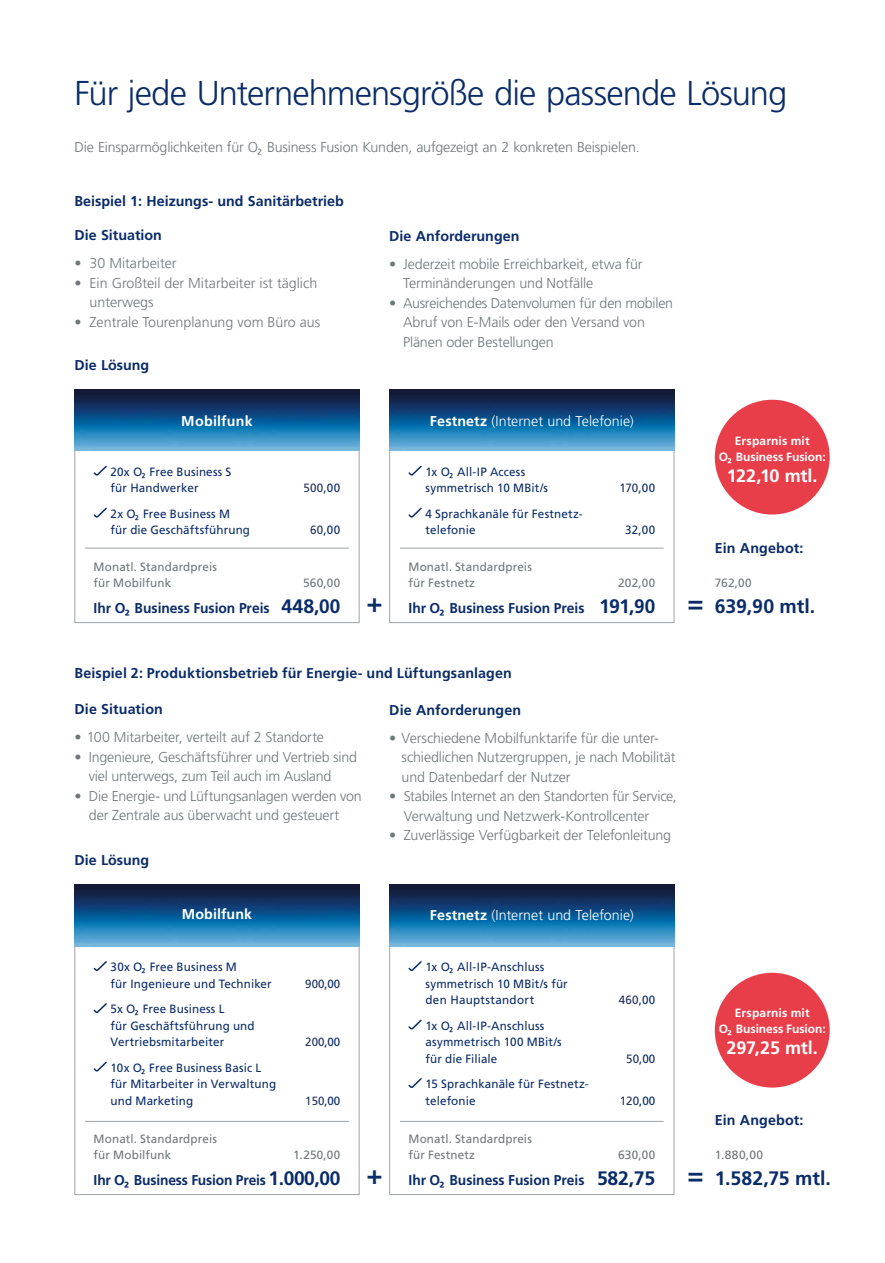
<style>
.page{position:relative;width:885px;height:1263px;background:#fff}
.page>*{position:absolute;margin:0;border:0;box-sizing:border-box;transform-origin:0 0}
.t1{font:300 34.5px "O2 Frutiger";letter-spacing:-.025em;color:#0a2c69}
.t2{font:700 27px "O2 Frutiger";color:#0a2c69}
.t3{font:700 19.5px "O2 Frutiger";letter-spacing:-.005em;color:#0a2c69}
.t4{font:700 18px "O2 Frutiger";letter-spacing:-.005em;color:#fff}
.t5{font:300 14.25px/19.5px "O2 Frutiger";letter-spacing:-.015em;color:#70777a}
.t6{font:300 14.25px/19.5px "Frutiger LT";letter-spacing:-.01em;color:#70777a}
.t7{font:700 14.25px "Frutiger LT";color:#0a2c69}
.t8{font:700 14.25px "O2 Frutiger";color:#0a2c69}
.t9{font:300 14.25px "O2 Frutiger";color:#fff}
.t10{font:700 14.25px "O2 Frutiger";letter-spacing:.01em;color:#fff}
.t11{font:12px/16.5px "O2 Frutiger";letter-spacing:.015em;color:#0a2c69}
.t12{font:12px/16.5px "O2 Frutiger";letter-spacing:.01em;color:#70777a}
.t13{font:700 12px/15.8px "O2 Frutiger";color:#fff;text-align:center}
.t14{font:12px "O2 Frutiger";letter-spacing:.01em;color:#213262}
.t15{font:11.85px "O2 Frutiger";color:#213262}
.s1{font-family:"O2 Frutiger"}
.s2{font-weight:700}
.s3{color:#0a2c69}
.s4{color:#213262}
.s5{font-size:19.5px}
</style>
<div class="page">
<div style="left:74px;top:884px;width:285px;height:311px;background:#fff;border:1px solid #9ca2a6"></div>
<svg style="left:93px;top:961px;width:14px;height:10px"></svg>
<svg style="left:93px;top:1003px;width:14px;height:10px"></svg>
<svg style="left:93px;top:1061px;width:14px;height:11px"></svg>
<img style="left:74px;top:884px;width:285px;height:62px">
<hr style="left:85px;top:1121px;width:264px;height:1px;background:#9ca2a6">
<div style="left:389px;top:884px;width:285px;height:311px;background:#fff;border:1px solid #9ca2a6"></div>
<svg style="left:408px;top:961px;width:14px;height:10px"></svg>
<svg style="left:408px;top:1019px;width:14px;height:11px"></svg>
<svg style="left:408px;top:1078px;width:14px;height:10px"></svg>
<img style="left:389px;top:884px;width:285px;height:62px">
<hr style="left:400px;top:1121px;width:263px;height:1px;background:#9ca2a6">
<div style="left:714px;top:400px;width:115px;height:114px;background:#e83e4a;border-radius:50%"></div>
<div style="left:714px;top:973px;width:115px;height:114px;background:#e83e4a;border-radius:50%"></div>
<div style="left:74px;top:389px;width:285px;height:234px;background:#fff;border:1px solid #9ca2a6"></div>
<svg style="left:93px;top:465px;width:14px;height:11px"></svg>
<svg style="left:93px;top:507px;width:14px;height:11px"></svg>
<img style="left:74px;top:389px;width:285px;height:62px">
<hr style="left:85px;top:548px;width:264px;height:1px;background:#9ca2a6">
<div style="left:389px;top:389px;width:285px;height:234px;background:#fff;border:1px solid #9ca2a6"></div>
<svg style="left:408px;top:465px;width:14px;height:11px"></svg>
<svg style="left:408px;top:507px;width:14px;height:11px"></svg>
<img style="left:389px;top:389px;width:285px;height:62px">
<hr style="left:400px;top:548px;width:263px;height:1px;background:#9ca2a6">
<h1 class="t1" style="left:74px;top:74px;width:714px">Für jede Unternehmensgröße die passende Lösung</h1>
<p class="t5" style="left:74px;top:137px;width:566px">Die Einsparmöglichkeiten für œ Business Fusion Kunden, aufgezeigt an 2 konkreten Beispielen.</p>
<p class="t7" style="left:74px;top:193px;width:271px">Beispiel 1: Heizungs- und Sanitärbetrieb</p>
<p class="t7" style="left:74px;top:227px;width:89px">Die Situation</p>
<p class="t6" style="left:74px;top:254px;width:104px"><span class="s1">•</span> 30 Mitarbeiter</p>
<p class="t6" style="left:89px;top:273px;width:229px;text-indent:-15px"><span class="s1">•</span> Ein Großteil der Mitarbeiter ist täglich unterwegs</p>
<p class="t6" style="left:74px;top:312px;width:247px"><span class="s1">•</span> Zentrale Tourenplanung vom Büro aus</p>
<p class="t7" style="left:74px;top:357px;width:76px">Die Lösung</p>
<p class="t7" style="left:389px;top:227px;width:131px">Die Anforderungen</p>
<p class="t5" style="left:403px;top:254px;width:241px;text-indent:-14px">• Jederzeit mobile Erreichbarkeit, etwa für<br>Terminänderungen und Notfälle</p>
<p class="t5" style="left:403px;top:293px;width:271px;text-indent:-14px">• Ausreichendes Datenvolumen für den mobilen<br>Abruf von E-Mails oder den Versand von<br>Plänen oder Bestellungen</p>
<p class="t10" style="left:181px;top:412px;width:73px">Mobilfunk</p>
<p class="t9" style="left:430px;top:413px;width:205px"><span class="s2">Festnetz</span> (Internet und Telefonie)</p>
<p class="t11" style="left:111px;top:463px;width:122px">20x œ Free Business S für Handwerker</p>
<p class="t14" style="left:303px;top:481px;width:39px">500<span class="s3">,00</span></p>
<p class="t11" style="left:425px;top:463px;width:124px">1x œ All-IP Access symmetrisch 10 MBit/s</p>
<p class="t14" style="left:619px;top:481px;width:37px">170<span class="s3">,00</span></p>
<p class="t13" style="left:718px;top:433px;width:108px">Ersparnis mit<br>œ Business Fusion:</p>
<h3 class="t4" style="left:726px;top:465px;width:92px">122,10 mtl.</h3>
<p class="t11" style="left:111px;top:505px;width:141px">2x œ Free Business M<br>für die Geschäftsführung</p>
<p class="t11" style="left:310px;top:522px;width:32px"><span class="s4">60</span>,00</p>
<p class="t11" style="left:425px;top:505px;width:159px">4 Sprachkanäle für Festnetz&shy;telefonie</p>
<p class="t11" style="left:625px;top:522px;width:31px">32,00</p>
<p class="t8" style="left:714px;top:539px;width:90px">Ein Angebot:</p>
<p class="t12" style="left:94px;top:558px;width:125px">Monatl. Standardpreis für Mobilfunk</p>
<p class="t12" style="left:303px;top:575px;width:39px">560,00</p>
<p class="t8" style="left:94px;top:599px;width:248px">Ihr œ Business Fusion Preis <span class="s5">448,00</span></p>
<h2 class="t2" style="left:366px;top:587px;width:18px">+</h2>
<p class="t12" style="left:408px;top:558px;width:125px">Monatl. Standardpreis für Festnetz</p>
<p class="t12" style="left:618px;top:575px;width:39px">202,00</p>
<p class="t8" style="left:408px;top:599px;width:248px">Ihr œ Business Fusion Preis <span class="s5">191,90</span></p>
<h2 class="t2" style="left:687px;top:587px;width:18px">=</h2>
<p class="t12" style="left:714px;top:574px;width:38px">762,00</p>
<h3 class="t3" style="left:714px;top:595px;width:102px">639,90 mtl.</h3>
<p class="t7" style="left:74px;top:665px;width:439px">Beispiel 2: Produktionsbetrieb für Energie- und Lüftungsanlagen</p>
<p class="t7" style="left:74px;top:701px;width:90px">Die Situation</p>
<p class="t5" style="left:74px;top:728px;width:251px">• 100 Mitarbeiter, verteilt auf 2 Standorte</p>
<p class="t5" style="left:89px;top:747px;width:270px;text-indent:-14px">• Ingenieure, Geschäftsführer und Vertrieb sind viel unterwegs, zum Teil auch im Ausland</p>
<p class="t5" style="left:74px;top:786px;width:289px;text-align:center">• Die Energie- und Lüftungsanlagen werden von der Zentrale aus überwacht und gesteuert</p>
<p class="t7" style="left:74px;top:852px;width:76px">Die Lösung</p>
<p class="t10" style="left:182px;top:906px;width:72px">Mobilfunk</p>
<p class="t7" style="left:389px;top:701px;width:133px">Die Anforderungen</p>
<p class="t6" style="left:401px;top:728px;width:275px;text-indent:-12px"><span class="s1">•</span> Verschiedene Mobilfunktarife für die unter&shy;schiedlichen Nutzergruppen, je nach Mobilität und Datenbedarf der Nutzer</p>
<p class="t6" style="left:403px;top:787px;width:274px;text-indent:-14px"><span class="s1">•</span> Stabiles Internet an den Standorten für Service,<br>Verwaltung und Netzwerk-Kontrollcenter</p>
<p class="t6" style="left:389px;top:826px;width:283px"><span class="s1">•</span> Zuverlässige Verfügbarkeit der Telefonleitung</p>
<p class="t9" style="left:430px;top:906px;width:205px"><span class="s2">Festnetz</span> (Internet und Telefonie)</p>
<p class="t11" style="left:111px;top:958px;width:163px">30x œ Free Business M<br>für Ingenieure und Techniker</p>
<p class="t11" style="left:111px;top:1000px;width:146px">5x œ Free Business L<br>für Geschäftsführung und<br>Vertriebsmitarbeiter</p>
<p class="t11" style="left:111px;top:1059px;width:167px">10x œ Free Business Basic L für Mitarbeiter in Verwaltung und Marketing</p>
<p class="t15" style="left:305px;top:976px;width:37px">900<span class="s3">,00</span></p>
<p class="t15" style="left:305px;top:1035px;width:37px">200<span class="s3">,00</span></p>
<p class="t15" style="left:305px;top:1093px;width:37px">150<span class="s3">,00</span></p>
<p class="t12" style="left:94px;top:1130px;width:125px">Monatl. Standardpreis für Mobilfunk</p>
<p class="t12" style="left:293px;top:1147px;width:49px">1.250,00</p>
<p class="t8" style="left:94px;top:1171px;width:248px">Ihr œ Business Fusion Preis <span class="s5">1.000,00</span></p>
<h2 class="t2" style="left:366px;top:1158px;width:18px">+</h2>
<p class="t11" style="left:425px;top:958px;width:144px">1x œ All-IP-Anschluss symmetrisch 10 MBit/s für den Hauptstandort</p>
<p class="t11" style="left:425px;top:1017px;width:138px">1x œ All-IP-Anschluss asymmetrisch 100 MBit/s für die Filiale</p>
<p class="t11" style="left:425px;top:1075px;width:165px">15 Sprachkanäle für Festnetz&shy;telefonie</p>
<p class="t14" style="left:619px;top:993px;width:38px">460<span class="s3">,00</span></p>
<p class="t11" style="left:626px;top:1050px;width:30px"><span class="s4">50</span>,00</p>
<p class="t14" style="left:619px;top:1093px;width:37px">120<span class="s3">,00</span></p>
<p class="t12" style="left:408px;top:1130px;width:125px">Monatl. Standardpreis für Festnetz</p>
<p class="t12" style="left:618px;top:1147px;width:39px">630,00</p>
<p class="t8" style="left:408px;top:1171px;width:248px">Ihr œ Business Fusion Preis <span class="s5">582,75</span></p>
<p class="t13" style="left:718px;top:1005px;width:108px">Ersparnis mit<br>œ Business Fusion:</p>
<h3 class="t4" style="left:726px;top:1037px;width:93px">297,25 mtl.</h3>
<h2 class="t2" style="left:687px;top:1159px;width:18px">=</h2>
<p class="t8" style="left:714px;top:1111px;width:90px">Ein Angebot:</p>
<p class="t12" style="left:714px;top:1146px;width:50px">1.880,00</p>
<h3 class="t3" style="left:714px;top:1166px;width:117px">1.582,75 mtl.</h3>
</div>
